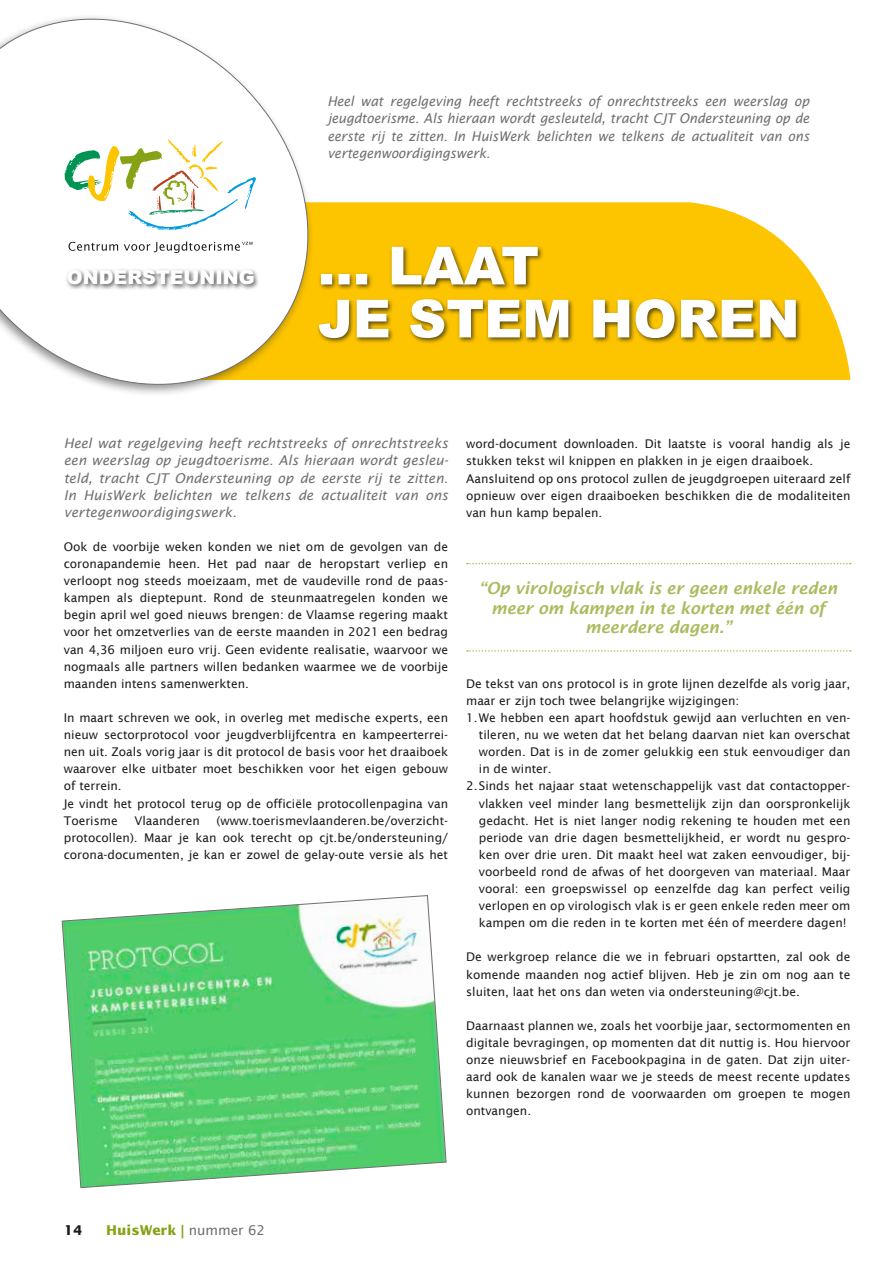
<style>
.page{position:relative;width:893px;height:1263px;background:#fff}
.page>*{position:absolute;margin:0;border:0;box-sizing:border-box;transform-origin:0 0}
.t1{font:900 52.65px/52.9px "Arial";color:#fff}
.t2{font:900 19.05px "Arial";color:#fff}
.t3{font:italic 600 16.5px/19.5px "Lucida Sans";letter-spacing:-.01em;color:#aabc5f;text-align:center}
.t4{font:italic 13.5px/17.1px "Lucida Sans";letter-spacing:-.005em;color:#70706f;text-align:justify}
.t5{font:italic 13.5px/17.1px "Lucida Sans";letter-spacing:-.005em;color:#70706f;text-align:justify;scale:.96 1}
.t6{font:700 13.5px "Lucida Sans Std";color:#85a214}
.t7{font:700 13.5px "Lucida Sans Std";color:#1d1d1b}
.t8{font:12px/17.1px "Lucida Sans";color:#1d1d1b;text-align:justify}
.s1{font-family:"Lucida Sans";font-weight:400;color:#70706f}
</style>
<div class="page">
<svg style="left:330px;top:202px;width:520px;height:178px;fill:#fdc400"></svg>
<div style="left:317px;top:245px;width:485px;height:99px;background:#1d1d1b;opacity:.75"></div>
<svg style="left:0;top:17px;width:330px;height:377px"></svg>
<svg style="left:69px;top:242px;width:49px;height:9px"></svg>
<svg style="left:124px;top:241px;width:129px;height:12px"></svg>
<svg style="left:65px;top:139px;width:191px;height:91px"></svg>
<div style="left:65px;top:268px;width:195px;height:22px;background:#1d1d1b;opacity:.75"></div>
<svg style="left:61px;top:895px;width:386px;height:293px"></svg>
<svg style="left:467px;top:563px;width:384px;height:1px"></svg>
<svg style="left:467px;top:650px;width:384px;height:2px"></svg>
<h2 class="t2" style="left:67px;top:263px;width:189px">ONDERSTEUNING</h2>
<p class="t5" style="left:327px;top:93px;width:503px">Heel wat regelgeving heeft rechtstreeks of onrechtstreeks een weerslag op jeugdtoerisme. Als hieraan wordt gesleuteld, tracht CJT Ondersteuning op de eerste rij te zitten. In HuisWerk belichten we telkens de actualiteit van ons vertegenwoordigingswerk.</p>
<h1 class="t1" style="left:318px;top:237px;width:483px">… LAAT<br>JE STEM HOREN</h1>
<p class="t4" style="left:64px;top:435px;width:386px">Heel wat regelgeving heeft rechtstreeks of onrechtstreeks een weerslag op jeugdtoerisme. Als hieraan wordt gesleu&shy;teld, tracht CJT Ondersteuning op de eerste rij te zitten.<br>In HuisWerk belichten we telkens de actualiteit van ons vertegenwoordigingswerk.</p>
<p class="t8" style="left:64px;top:538px;width:386px">Ook de voorbije weken konden we niet om de gevolgen van de coronapandemie heen. Het pad naar de heropstart verliep en verloopt nog steeds moeizaam, met de vaudeville rond de paas&shy;kampen als dieptepunt. Rond de steunmaatregelen konden we begin april wel goed nieuws brengen: de Vlaamse regering maakt voor het omzetverlies van de eerste maanden in 2021 een bedrag van 4,36 miljoen euro vrij. Geen evidente realisatie, waarvoor we nogmaals alle partners willen bedanken waarmee we de voorbije maanden intens samenwerkten.</p>
<p class="t8" style="left:64px;top:709px;width:386px;text-align:left">In maart schreven we ook, in overleg met medische experts, een nieuw sectorprotocol voor jeugdverblijfcentra en kampeerterrei&shy;nen uit. Zoals vorig jaar is dit protocol de basis voor het draaiboek waarover elke uitbater moet beschikken voor het eigen gebouw of terrein.<br>Je vindt het protocol terug op de officiële protocollenpagina van Toerisme</p>
<p class="t8" style="left:64px;top:812px;width:386px;text-indent:153px">(www.toerismevlaanderen.be/overzicht&shy;protocollen). Maar je kan ook terecht op cjt.be/ondersteuning/ corona-documenten, je kan er zowel de gelay-oute versie als het</p>
<p class="t8" style="left:135px;top:812px;width:67px">Vlaanderen</p>
<p class="t8" style="left:466px;top:435px;width:386px;text-align:left">word-document downloaden. Dit laatste is vooral handig als je stukken tekst wil knippen en plakken in je eigen draaiboek.<br>Aansluitend op ons protocol zullen de jeugdgroepen uiteraard zelf opnieuw over eigen draaiboeken beschikken die de modaliteiten van hun kamp bepalen.</p>
<h3 class="t3" style="left:479px;top:578px;width:360px">“Op virologisch vlak is er geen enkele reden meer om kampen in te korten met één of meerdere dagen.”</h3>
<p class="t8" style="left:466px;top:675px;width:386px">De tekst van ons protocol is in grote lijnen dezelfde als vorig jaar,</p>
<p class="t8" style="left:466px;top:692px;width:275px">maar er zijn toch twee belangrijke wijzigingen:</p>
<p class="t8" style="left:466px;top:709px;width:386px">1.We hebben een apart hoofdstuk gewijd aan verluchten en ven-</p>
<p class="t8" style="left:479px;top:726px;width:373px">tileren, nu we weten dat het belang daarvan niet kan overschat</p>
<p class="t8" style="left:479px;top:743px;width:373px">worden. Dat is in de zomer gelukkig een stuk eenvoudiger dan</p>
<p class="t8" style="left:479px;top:760px;width:74px">in de winter.</p>
<p class="t8" style="left:466px;top:777px;width:386px">2.Sinds het najaar staat wetenschappelijk vast dat contactopper-</p>
<p class="t8" style="left:479px;top:795px;width:373px">vlakken veel minder lang besmettelijk zijn dan oorspronkelijk</p>
<p class="t8" style="left:479px;top:812px;width:373px">gedacht. Het is niet langer nodig rekening te houden met een</p>
<p class="t8" style="left:479px;top:829px;width:373px">periode van drie dagen besmettelijkheid, er wordt nu gespro-</p>
<p class="t8" style="left:479px;top:846px;width:373px">ken over drie uren. Dit maakt heel wat zaken eenvoudiger, bij-</p>
<p class="t8" style="left:479px;top:863px;width:373px">voorbeeld rond de afwas of het doorgeven van materiaal. Maar</p>
<p class="t8" style="left:479px;top:880px;width:373px">vooral: een groepswissel op eenzelfde dag kan perfect veilig</p>
<p class="t8" style="left:479px;top:897px;width:373px">verlopen en op virologisch vlak is er geen enkele reden meer om</p>
<p class="t8" style="left:479px;top:914px;width:369px">kampen om die reden in te korten met één of meerdere dagen!</p>
<p class="t8" style="left:466px;top:948px;width:386px">De werkgroep relance die we in februari opstartten, zal ook de komende maanden nog actief blijven. Heb je zin om nog aan te sluiten, laat het ons dan weten via ondersteuning@cjt.be.</p>
<p class="t8" style="left:466px;top:1017px;width:386px">Daarnaast plannen we, zoals het voorbije jaar, sectormomenten en digitale bevragingen, op momenten dat dit nuttig is. Hou hiervoor onze nieuwsbrief en Facebookpagina in de gaten. Dat zijn uiter&shy;aard ook de kanalen waar we je steeds de meest recente updates kunnen bezorgen rond de voorwaarden om groepen te mogen ontvangen.</p>
<p class="t7" style="left:64px;top:1222px;width:20px">14</p>
<p class="t6" style="left:106px;top:1222px;width:160px">HuisWerk | <span class="s1">nummer 62</span></p>
</div>
